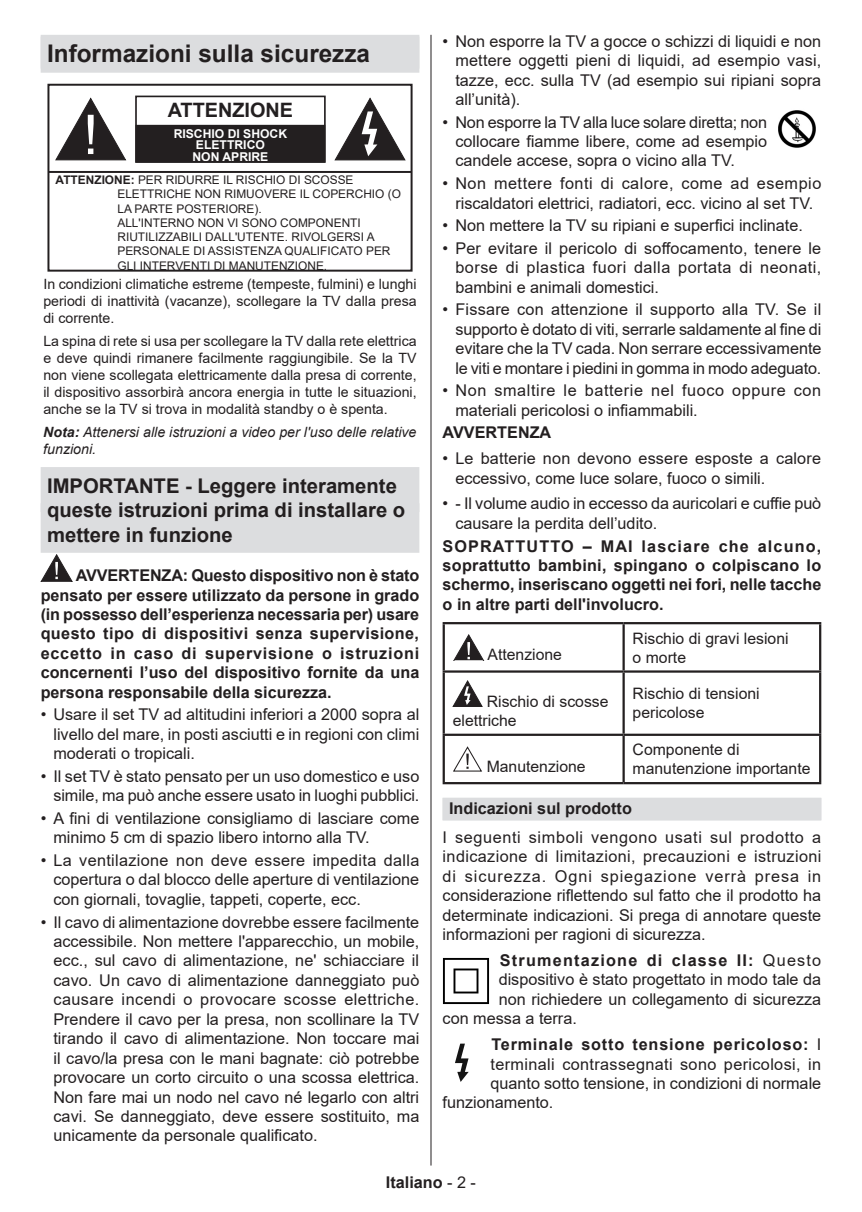
<style>
.page{position:relative;width:862px;height:1212px;background:#fff}
.page>*{position:absolute;margin:0;border:0;box-sizing:border-box;transform-origin:0 0}
.Heading_01{font:700 24.3px "Arial";color:#231f20}
.Heading_02_3_Satir_g{font:700 20.25px/24.3px "Arial";color:#231f20}
.t1{font:700 19.8px "Arial";color:#231f20}
.Body_text{font:16.2px/19.3px "Arial";color:#231f20;text-align:justify}
.Body_text-2{font:700 16.2px/19.3px "Arial";color:#231f20;text-align:justify}
.Body_text-3{font:16.2px/19.3px "Arial";letter-spacing:.04em;color:#231f20}
.Body_text-4{font:16.2px "Arial";letter-spacing:.025em;color:#231f20}
.Body_text-5{font:700 16.2px "Arial";letter-spacing:.05em;color:#231f20}
.Body_text-6{font:700 16.2px "Arial";letter-spacing:.075em;color:#231f20}
.Heading_03{font:700 16.2px "Arial";color:#231f20}
.Body_text-7{font:15.75px/18.9px "Arial";color:#231f20}
.t2{font:14.17px/17.1px "Arial";color:#231f20;text-align:justify}
.t3{font:italic 14.17px/17.1px "Arial";color:#231f20}
.t4{font:700 12.15px/10.8px "Arial";color:#fff;text-align:center}
.t5{font:11.92px/14.2px "Arial";color:#231f20}
.s1{font-weight:700}
.s2{font-weight:400}
</style>
<div class="page">
<hr style="left:430px;top:35px;width:1px;height:1130px;background:#231f20">
<div style="left:442px;top:798px;width:378px;height:22px;background:#dcdddf"></div>
<hr style="left:442px;top:622px;width:181px;height:2px;background:#231f20">
<hr style="left:442px;top:624px;width:2px;height:46px;background:#231f20">
<hr style="left:623px;top:622px;width:197px;height:2px;background:#231f20">
<hr style="left:622px;top:624px;width:2px;height:46px;background:#231f20">
<hr style="left:818px;top:624px;width:2px;height:46px;background:#231f20">
<hr style="left:442px;top:670px;width:181px;height:3px;background:#231f20">
<hr style="left:442px;top:673px;width:2px;height:61px;background:#231f20">
<hr style="left:623px;top:670px;width:197px;height:3px;background:#231f20">
<hr style="left:622px;top:673px;width:2px;height:61px;background:#231f20">
<hr style="left:818px;top:673px;width:2px;height:61px;background:#231f20">
<hr style="left:442px;top:734px;width:181px;height:2px;background:#231f20">
<hr style="left:442px;top:736px;width:2px;height:46px;background:#231f20">
<hr style="left:623px;top:734px;width:197px;height:2px;background:#231f20">
<hr style="left:622px;top:736px;width:2px;height:46px;background:#231f20">
<hr style="left:818px;top:736px;width:2px;height:46px;background:#231f20">
<hr style="left:442px;top:782px;width:181px;height:2px;background:#231f20">
<hr style="left:623px;top:782px;width:197px;height:2px;background:#231f20">
<svg style="left:453px;top:634px;width:30px;height:26px"></svg>
<svg style="left:452px;top:680px;width:30px;height:27px"></svg>
<svg style="left:453px;top:746px;width:29px;height:26px"></svg>
<img style="left:442px;top:958px;width:47px;height:46px">
<svg style="left:455px;top:1043px;width:13px;height:39px"></svg>
<img style="left:778px;top:110px;width:38px;height:38px">
<div style="left:41px;top:35px;width:378px;height:34px;background:#dcdddf"></div>
<div style="left:41px;top:37px;width:378px;height:36px;background:#dcdddf"></div>
<div style="left:41px;top:467px;width:378px;height:45px;background:#dcdddf"></div>
<div style="left:41px;top:503px;width:378px;height:50px;background:#dcdddf"></div>
<div style="left:47px;top:84px;width:365px;height:188px;border:2px solid #231f20"></div>
<div style="left:136px;top:126px;width:188px;height:36px;background:#231f20"></div>
<div style="left:135px;top:125px;width:190px;height:38px;border:2px solid #231f20"></div>
<div style="left:135px;top:96px;width:190px;height:67px;border:2px solid #231f20"></div>
<svg style="left:334px;top:97px;width:71px;height:64px"></svg>
<svg style="left:55px;top:98px;width:71px;height:63px"></svg>
<hr style="left:49px;top:171px;width:362px;height:2px;background:#231f20">
<svg style="left:41px;top:554px;width:32px;height:27px"></svg>
<p class="Heading_01" style="left:47px;top:37px;width:324px">Informazioni sulla sicurezza</p>
<p class="t1" style="left:168px;top:96px;width:127px">ATTENZIONE</p>
<p class="t4" style="left:173px;top:128px;width:115px">RISCHIO DI SHOCK<br>ELETTRICO</p>
<p class="t4" style="left:192px;top:151px;width:77px">NON APRIRE</p>
<p class="t5" style="left:117px;top:173px;width:285px;text-indent:-62px"><span class="s1">ATTENZIONE:</span> PER RIDURRE IL RISCHIO DI SCOSSE ELETTRICHE NON RIMUOVERE IL COPERCHIO (O LA PARTE POSTERIORE).<br>ALL'INTERNO NON VI SONO COMPONENTI RIUTILIZZABILI DALL'UTENTE. RIVOLGERSI A PERSONALE DI ASSISTENZA QUALIFICATO PER GLI INTERVENTI DI MANUTENZIONE.</p>
<p class="t2" style="left:43px;top:276px;width:374px">In condizioni climatiche estreme (tempeste, fulmini) e lunghi periodi di inattività (vacanze), scollegare la TV dalla presa di corrente.</p>
<p class="t2" style="left:43px;top:332px;width:374px">La spina di rete si usa per scollegare la TV dalla rete elettrica e deve quindi rimanere facilmente raggiungibile. Se la TV non viene scollegata elettricamente dalla presa di corrente, il dispositivo assorbirà ancora energia in tutte le situazioni, anche se la TV si trova in modalità standby o è spenta.</p>
<p class="t3" style="left:43px;top:424px;width:374px"><span class="s1">Nota:</span> Attenersi alle istruzioni a video per l'uso delle relative funzioni.</p>
<p class="Heading_02_3_Satir_g" style="left:47px;top:474px;width:359px">IMPORTANTE - Leggere interamente queste istruzioni prima di installare o mettere in funzione</p>
<p class="Body_text-2" style="left:41px;top:566px;width:380px;text-indent:35px">AVVERTENZA: Questo dispositivo non è stato pensato per essere utilizzato da persone in grado (in possesso dell’esperienza necessaria per) usare questo tipo di dispositivi senza supervisione, eccetto in caso di supervisione o istruzioni concernenti l’uso del dispositivo fornite da una persona responsabile della sicurezza.</p>
<p class="Body_text" style="left:53px;top:705px;width:367px;text-indent:-13px">• Usare il set TV ad altitudini inferiori a 2000 sopra al livello del mare, in posti asciutti e in regioni con climi moderati o tropicali.</p>
<p class="Body_text" style="left:41px;top:766px;width:380px;text-align:right">• Il set TV è stato pensato per un uso domestico e uso simile, ma può anche essere usato in luoghi pubblici.</p>
<p class="Body_text" style="left:53px;top:808px;width:367px;text-indent:-13px">• A fini di ventilazione consigliamo di lasciare come minimo 5 cm di spazio libero intorno alla TV.</p>
<p class="Body_text" style="left:53px;top:850px;width:367px;text-indent:-13px">• La ventilazione non deve essere impedita dalla copertura o dal blocco delle aperture di ventilazione con giornali, tovaglie, tappeti, coperte, ecc.</p>
<p class="Body_text" style="left:53px;top:912px;width:367px;text-indent:-13px">• Il cavo di alimentazione dovrebbe essere facilmente accessibile. Non mettere l'apparecchio, un mobile, ecc., sul cavo di alimentazione, ne' schiacciare il cavo. Un cavo di alimentazione danneggiato può causare incendi o provocare scosse elettriche.<br>Prendere il cavo per la presa, non scollinare la TV tirando il cavo di alimentazione. Non toccare mai il cavo/la presa con le mani bagnate: ciò potrebbe provocare un corto circuito o una scossa elettrica.<br>Non fare mai un nodo nel cavo né legarlo con altri cavi. Se danneggiato, deve essere sostituito, ma unicamente da personale qualificato.</p>
<p class="Body_text" style="left:455px;top:31px;width:367px;text-indent:-13px">• Non esporre la TV a gocce o schizzi di liquidi e non mettere oggetti pieni di liquidi, ad esempio vasi, tazze, ecc. sulla TV (ad esempio sui ripiani sopra all’unità).</p>
<p class="Body_text" style="left:455px;top:112px;width:313px;text-indent:-13px">• Non esporre la TV alla luce solare diretta; non collocare fiamme libere, come ad esempio candele accese, sopra o vicino alla TV.</p>
<p class="Body_text" style="left:442px;top:174px;width:380px;text-align:center">• Non mettere fonti di calore, come ad esempio riscaldatori elettrici, radiatori, ecc. vicino al set TV.</p>
<p class="Body_text" style="left:442px;top:216px;width:361px">• Non mettere la TV su ripiani e superfici inclinate.</p>
<p class="Body_text" style="left:455px;top:238px;width:367px;text-indent:-13px">• Per evitare il pericolo di soffocamento, tenere le borse di plastica fuori dalla portata di neonati, bambini e animali domestici.</p>
<p class="Body_text" style="left:455px;top:300px;width:367px;text-indent:-13px">• Fissare con attenzione il supporto alla TV. Se il supporto è dotato di viti, serrarle saldamente al fine di evitare che la TV cada. Non serrare eccessivamente le viti e montare i piedini in gomma in modo adeguato.</p>
<p class="Body_text-3" style="left:455px;top:381px;width:367px;text-indent:-13px">• Non smaltire le batterie nel fuoco oppure con materiali pericolosi o infiammabili.</p>
<p class="Body_text-2" style="left:442px;top:423px;width:110px">AVVERTENZA</p>
<p class="Body_text" style="left:455px;top:449px;width:367px;text-indent:-13px">• Le batterie non devono essere esposte a calore eccessivo, come luce solare, fuoco o simili.</p>
<p class="Body_text" style="left:455px;top:494px;width:367px;text-indent:-13px">• - Il volume audio in eccesso da auricolari e cuffie può causare la perdita dell’udito.</p>
<p class="Body_text-2" style="left:442px;top:536px;width:380px">SOPRATTUTTO – MAI lasciare che alcuno, soprattutto bambini, spingano o colpiscano lo schermo, inseriscano oggetti nei fori, nelle tacche o in altre parti dell'involucro.</p>
<p class="Body_text-7" style="left:487px;top:645px;width:76px">Attenzione</p>
<p class="Body_text-7" style="left:632px;top:628px;width:157px">Rischio di gravi lesioni o morte</p>
<p class="Body_text-7" style="left:452px;top:692px;width:157px;text-indent:34px">Rischio di scosse elettriche</p>
<p class="Body_text-7" style="left:632px;top:684px;width:128px">Rischio di tensioni pericolose</p>
<p class="Body_text-7" style="left:486px;top:757px;width:100px">Manutenzione</p>
<p class="Body_text-7" style="left:632px;top:740px;width:179px">Componente di manutenzione importante</p>
<p class="Heading_03" style="left:448px;top:797px;width:184px">Indicazioni sul prodotto</p>
<p class="Body_text" style="left:442px;top:827px;width:380px">I seguenti simboli vengono usati sul prodotto a indicazione di limitazioni, precauzioni e istruzioni di sicurezza. Ogni spiegazione verrà presa in considerazione riflettendo sul fatto che il prodotto ha determinate indicazioni. Si prega di annotare queste informazioni per ragioni di sicurezza.</p>
<p class="Body_text-6" style="left:499px;top:949px;width:323px">Strumentazione di classe II: <span class="s2">Questo</span></p>
<p class="Body_text" style="left:498px;top:970px;width:324px">dispositivo è stato progettato in modo tale da</p>
<p class="Body_text" style="left:498px;top:989px;width:324px">non richiedere un collegamento di sicurezza</p>
<p class="Body_text" style="left:442px;top:1009px;width:136px">con messa a terra.</p>
<p class="Body_text-5" style="left:491px;top:1033px;width:331px">Terminale sotto tensione pericoloso: <span class="s2">I</span></p>
<p class="Body_text-4" style="left:490px;top:1052px;width:332px">terminali contrassegnati sono pericolosi, in</p>
<p class="Body_text" style="left:490px;top:1073px;width:332px">quanto sotto tensione, in condizioni di normale</p>
<p class="Body_text" style="left:442px;top:1093px;width:112px">funzionamento.</p>
<p class="Body_text-2" style="left:386px;top:1173px;width:92px">Italiano <span class="s2">- 2 -</span></p>
</div>
